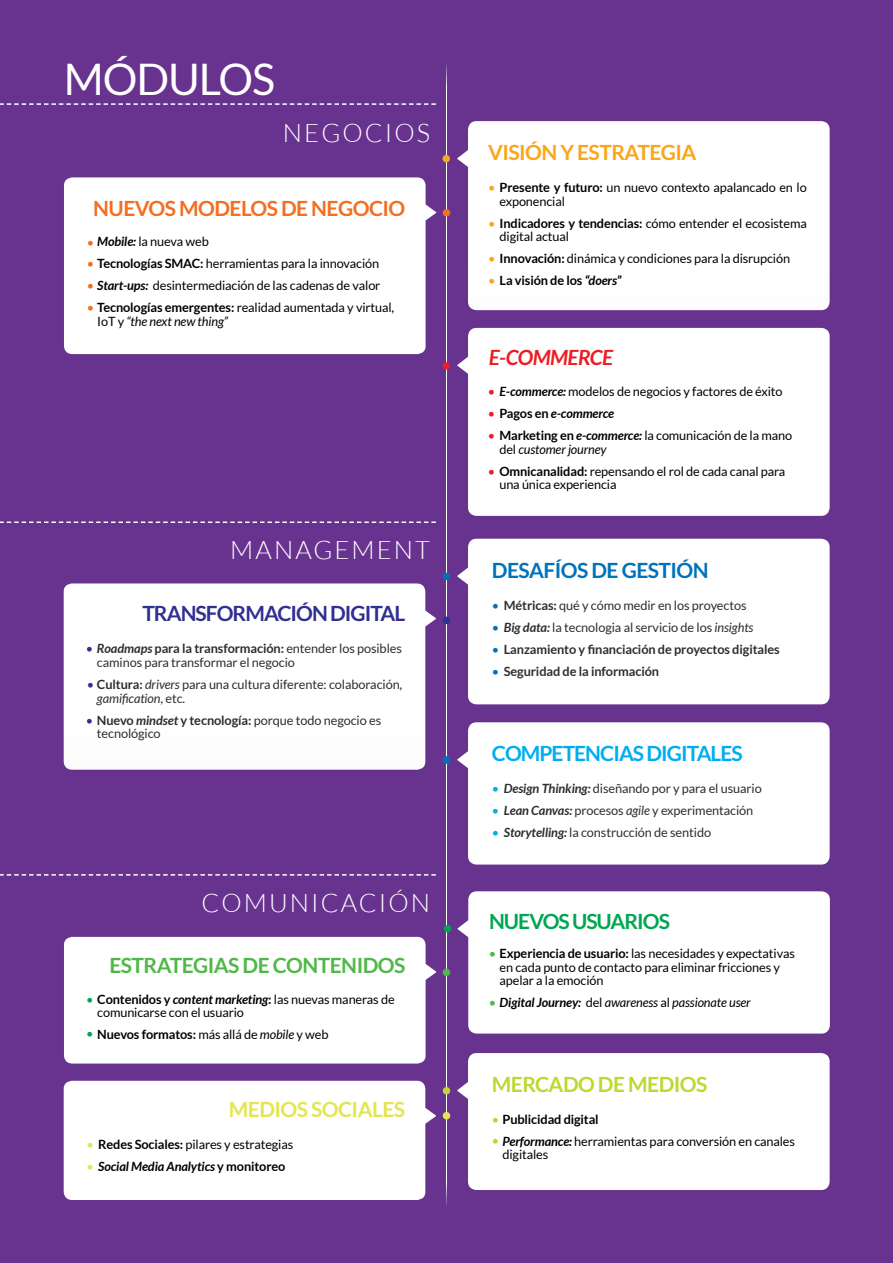
<style>
.page{position:relative;width:893px;height:1263px;background:#68338f}
.page>*{position:absolute;margin:0;border:0;box-sizing:border-box;transform-origin:0 0}
.t1{font:43.5px "Lato";letter-spacing:-.025em;color:#fff}
.t2{font:300 25.5px "Lato";letter-spacing:.08em;color:#fff}
.t3{font:700 21px "Lato";letter-spacing:-.025em;color:#50b848}
.t4{font:700 21px "Lato";letter-spacing:-.025em;color:#f36f21}
.t5{font:700 21px "Lato";letter-spacing:-.045em;color:#2e3092}
.t6{font:700 21px "Lato";letter-spacing:-.045em;color:#00aeef}
.t7{font:700 21px "Lato";letter-spacing:-.025em;color:#faa61a}
.t8{font:700 21px "Lato";letter-spacing:-.025em;color:#0072bc}
.t9{font:700 21px "Lato";letter-spacing:-.025em;color:#bfd730}
.t10{font:700 21px "Lato";letter-spacing:-.025em;color:#e3e652}
.t11{font:700 21px "Lato";letter-spacing:-.045em;color:#00a651}
.t12{font:italic 700 21px "Lato";letter-spacing:-.025em;color:#ed1d24}
.t13{font:12.75px/13.5px "Lato";letter-spacing:-.01em;color:#000}
.t14{font:12.75px/13.5px "Lato";letter-spacing:-.01em;color:#2d2d2d}
.t15{font:700 12.75px "Lato";letter-spacing:-.01em;color:#000}
.t16{font:700 12.75px "Lato";letter-spacing:-.01em;color:#2d2d2d}
.t17{font:italic 700 12.75px "Lato";letter-spacing:-.01em;color:#000}
.t18{font:italic 12.75px "Lato";letter-spacing:-.01em;color:#000}
.t19{font:12.75px "Lato";color:#00a651}
.s1{color:#f36f21}
.s2{font-weight:700;font-style:italic}
.s3{font-weight:700}
.s4{font-style:italic}
.s5{color:#2e3092}
.s6{color:#00a651}
.s7{font-weight:400}
.s8{font-weight:400;font-style:italic}
.s9{color:#e3e652}
.s10{font-weight:400;font-style:normal;color:#e3e652}
.s11{font-style:normal}
.s12{color:#faa61a}
.s13{font-weight:400;color:#faa61a}
.s14{color:#ed1d24}
.s15{font-weight:400;font-style:normal;color:#ed1d24}
.s16{color:#0072bc}
.s17{font-weight:400;color:#0072bc}
.s18{color:#00aeef}
.s19{color:#50b848}
.s20{font-style:normal;color:#50b848}
.s21{font-weight:400;color:#bfd730}
.s22{color:#bfd730}
</style>
<div class="page">
<svg style="left:446px;top:63px;width:1px;height:1143px"></svg>
<div style="left:64px;top:1081px;width:372px;height:119px;background:#fff"></div>
<div style="left:443px;top:1112px;width:7px;height:7px;background:#e3e652;border-radius:50%"></div>
<div style="left:457px;top:891px;width:373px;height:142px;background:#fff"></div>
<div style="left:444px;top:925px;width:7px;height:7px;background:#00a651;border-radius:50%"></div>
<div style="left:457px;top:328px;width:373px;height:188px;background:#fff"></div>
<div style="left:442px;top:362px;width:8px;height:8px;background:#ed1d24;border-radius:50%"></div>
<div style="left:64px;top:177px;width:372px;height:177px;background:#fff"></div>
<div style="left:443px;top:209px;width:7px;height:8px;background:#f36f21;border-radius:50%"></div>
<div style="left:457px;top:121px;width:373px;height:189px;background:#fff"></div>
<div style="left:442px;top:155px;width:8px;height:7px;background:#faa61a;border-radius:50%"></div>
<div style="left:457px;top:1053px;width:373px;height:137px;background:#fff"></div>
<div style="left:443px;top:1087px;width:7px;height:7px;background:#bfd730;border-radius:50%"></div>
<div style="left:457px;top:539px;width:373px;height:165px;background:#fff"></div>
<div style="left:443px;top:573px;width:7px;height:7px;background:#0072bc;border-radius:50%"></div>
<div style="left:64px;top:583px;width:372px;height:187px;background:#fff"></div>
<div style="left:443px;top:617px;width:7px;height:7px;background:#2e3092;border-radius:50%"></div>
<div style="left:457px;top:722px;width:373px;height:142px;background:#fff"></div>
<div style="left:443px;top:756px;width:7px;height:8px;background:#0072bc;border-radius:50%"></div>
<div style="left:64px;top:937px;width:372px;height:126px;background:#fff"></div>
<div style="left:443px;top:969px;width:7px;height:7px;background:#50b848;border-radius:50%"></div>
<svg style="left:0;top:103px;width:436px;height:2px"></svg>
<svg style="left:0;top:521px;width:436px;height:2px"></svg>
<svg style="left:0;top:874px;width:436px;height:2px"></svg>
<h1 class="t1" style="left:64px;top:55px;width:213px">MÓDULOS</h1>
<h2 class="t2" style="left:283px;top:119px;width:149px">NEGOCIOS</h2>
<h3 class="t4" style="left:93px;top:196px;width:314px">NUEVOS MODELOS DE NEGOCIO</h3>
<p class="t13" style="left:87px;top:235px;width:124px"><span class="s1">•</span> <span class="s2">Mobile:</span> la nueva web</p>
<p class="t13" style="left:87px;top:257px;width:294px"><span class="s1">•</span> <span class="s3">Tecnologías SMAC:</span> herramientas para la innovación</p>
<p class="t13" style="left:87px;top:279px;width:295px"><span class="s1">•</span> <span class="s2">Start-ups:</span> desintermediación de las cadenas de valor</p>
<p class="t13" style="left:97px;top:301px;width:299px;text-indent:-11px"><span class="s1">•</span> <span class="s3">Tecnologías emergentes:</span> realidad aumentada y virtual,<br>IoT y <span class="s4">“the next new thing”</span></p>
<h2 class="t2" style="left:230px;top:536px;width:201px">MANAGEMENT</h2>
<h3 class="t5" style="left:142px;top:601px;width:264px">TRANSFORMACIÓN DIGITAL</h3>
<p class="t14" style="left:97px;top:642px;width:306px;text-indent:-11px"><span class="s5">•</span> <span class="s2">Roadmaps</span> <span class="s3">para la transformación:</span> entender los posibles caminos para transformar el negocio</p>
<p class="t14" style="left:97px;top:677px;width:307px;text-indent:-10px"><span class="s5">•</span> <span class="s3">Cultura:</span> <span class="s4">drivers</span> para una cultura diferente: colaboración, <span class="s4">gamification</span>, etc.</p>
<p class="t14" style="left:97px;top:713px;width:286px;text-indent:-11px"><span class="s5">•</span> <span class="s3">Nuevo</span> <span class="s2">mindset</span> <span class="s3">y tecnología:</span> porque todo negocio es tecnológico</p>
<h2 class="t2" style="left:202px;top:889px;width:230px">COMUNICACIÓN</h2>
<h3 class="t3" style="left:109px;top:954px;width:297px">ESTRATEGIAS DE CONTENIDOS</h3>
<p class="t13" style="left:97px;top:992px;width:299px;text-indent:-11px"><span class="s6">•</span> <span class="s3">Contenidos y</span> <span class="s2">content marketing</span><span class="s3">:</span> las nuevas maneras de comunicarse con el usuario</p>
<p class="t15" style="left:97px;top:1027px;width:233px">Nuevos formatos: <span class="s7">más allá de</span> <span class="s8">mobile</span> <span class="s7">y web</span></p>
<p class="t19" style="left:86px;top:1026px;width:9px">•</p>
<h3 class="t10" style="left:229px;top:1097px;width:178px">MEDIOS SOCIALES</h3>
<p class="t13" style="left:86px;top:1137px;width:208px"><span class="s9">•</span> <span class="s3">Redes Sociales:</span> pilares y estrategias</p>
<p class="t17" style="left:86px;top:1159px;width:201px"><span class="s10">•</span> Social Media Analytics <span class="s11">y monitoreo</span></p>
<h3 class="t7" style="left:488px;top:140px;width:210px">VISIÓN Y ESTRATEGIA</h3>
<p class="t13" style="left:500px;top:181px;width:309px;text-indent:-12px"><span class="s12">•</span> <span class="s3">Presente y futuro:</span> un nuevo contexto apalancado en lo exponencial</p>
<p class="t13" style="left:500px;top:216px;width:309px;text-indent:-12px"><span class="s12">•</span> <span class="s3">Indicadores y tendencias:</span> cómo entender el ecosistema digital actual</p>
<p class="t13" style="left:488px;top:252px;width:304px"><span class="s12">•</span> <span class="s3">Innovación:</span> dinámica y condiciones para la disrupción</p>
<p class="t15" style="left:488px;top:273px;width:135px"><span class="s13">•</span> La visión de los <span class="s4">“doers”</span></p>
<h3 class="t12" style="left:489px;top:345px;width:126px">E-COMMERCE</h3>
<p class="t13" style="left:488px;top:385px;width:296px"><span class="s14">•</span> <span class="s2">E-commerce:</span> modelos de negocios y factores de éxito</p>
<p class="t17" style="left:488px;top:406px;width:128px"><span class="s15">•</span> <span class="s11">Pagos en</span> e-commerce</p>
<p class="t13" style="left:499px;top:429px;width:294px;text-indent:-11px"><span class="s14">•</span> <span class="s3">Marketing en</span> <span class="s2">e-commerce:</span> la comunicación de la mano del <span class="s4">customer journey</span></p>
<p class="t13" style="left:499px;top:464px;width:287px;text-indent:-11px"><span class="s14">•</span> <span class="s3">Omnicanalidad:</span> repensando el rol de cada canal para una única experiencia</p>
<h3 class="t8" style="left:492px;top:558px;width:218px">DESAFÍOS DE GESTIÓN</h3>
<p class="t14" style="left:492px;top:598px;width:256px"><span class="s16">•</span> <span class="s3">Métricas:</span> qué y cómo medir en los proyectos</p>
<p class="t14" style="left:492px;top:620px;width:263px"><span class="s16">•</span> <span class="s2">Big data:</span> la tecnologia al servicio de los <span class="s4">insights</span></p>
<p class="t16" style="left:492px;top:642px;width:289px"><span class="s17">•</span> Lanzamiento y financiación de proyectos digitales</p>
<p class="t16" style="left:492px;top:664px;width:169px"><span class="s17">•</span> Seguridad de la información</p>
<h3 class="t6" style="left:492px;top:742px;width:252px">COMPETENCIAS DIGITALES</h3>
<p class="t14" style="left:492px;top:782px;width:271px"><span class="s18">•</span> <span class="s2">Design Thinking:</span> diseñando por y para el usuario</p>
<p class="t14" style="left:492px;top:804px;width:263px"><span class="s18">•</span> <span class="s2">Lean Canvas:</span> procesos <span class="s4">agile</span> y experimentación</p>
<p class="t14" style="left:492px;top:826px;width:221px"><span class="s18">•</span> <span class="s2">Storytelling:</span> la construcción de sentido</p>
<h3 class="t11" style="left:489px;top:909px;width:182px">NUEVOS USUARIOS</h3>
<p class="t13" style="left:500px;top:947px;width:297px;text-indent:-11px"><span class="s19">•</span> <span class="s3">Experiencia de usuario:</span> las necesidades y expectativas en cada punto de contacto para eliminar fricciones y apelar a la emoción</p>
<p class="t18" style="left:489px;top:995px;width:263px"><span class="s20">•</span> <span class="s3">Digital Journey:</span> <span class="s11">del</span> awareness <span class="s11">al</span> passionate user</p>
<h3 class="t9" style="left:492px;top:1072px;width:217px">MERCADO DE MEDIOS</h3>
<p class="t15" style="left:492px;top:1112px;width:109px"><span class="s21">•</span> Publicidad digital</p>
<p class="t13" style="left:502px;top:1134px;width:294px;text-indent:-11px"><span class="s22">•</span> <span class="s2">Performance:</span> herramientas para conversión en canales digitales</p>
</div>
